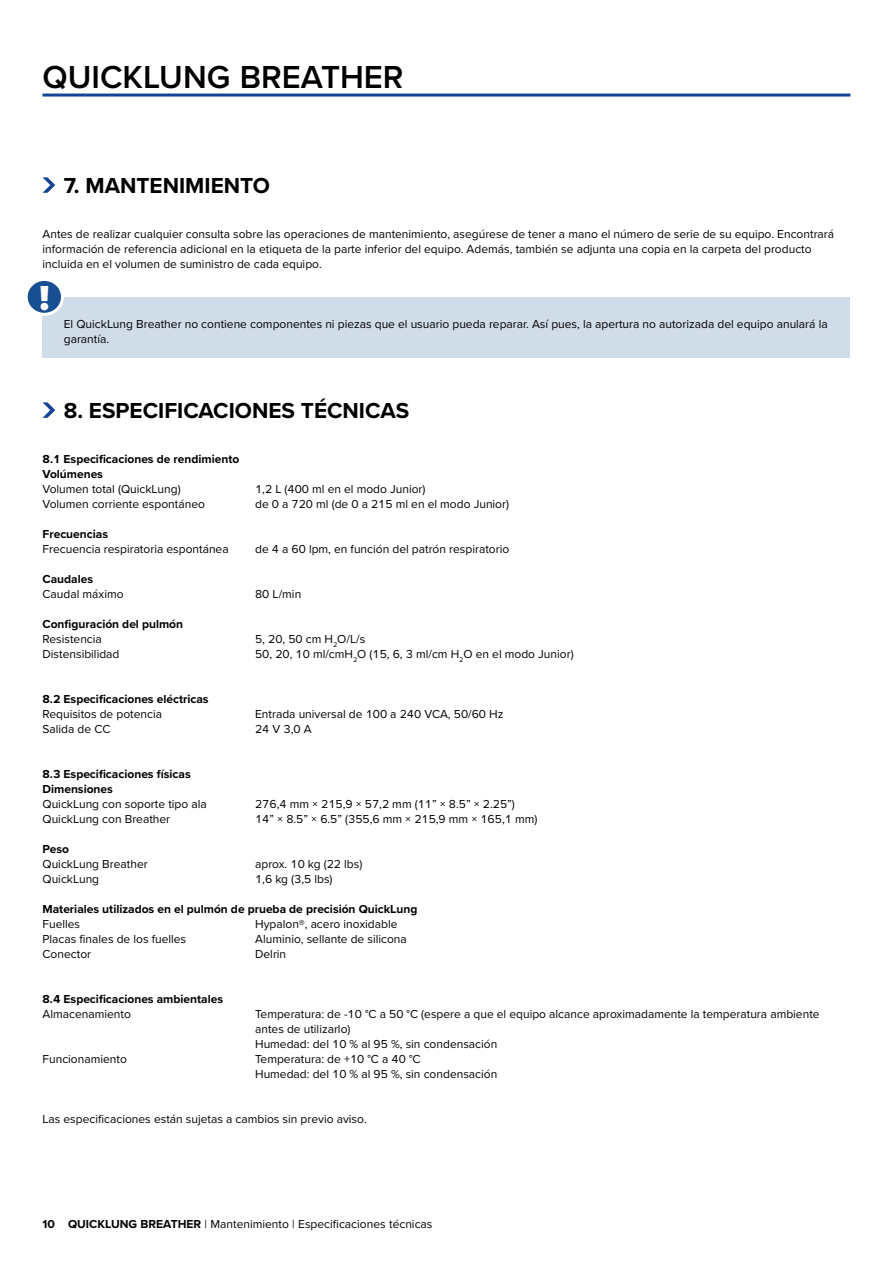
<style>
.page{position:relative;width:893px;height:1263px;background:#fff}
.page>*{position:absolute;margin:0;border:0;box-sizing:border-box;transform-origin:0 0}
.t1{font:900 36px "Proxima Nova";color:#fff}
.t2{font:600 33px "Proxima Nova";color:#000}
.t3{font:700 22.5px "Proxima Nova";color:#000}
.t4{font:12px/15px "Proxima Nova";color:#000}
.t5{font:700 12px/15px "Proxima Nova";color:#000}
.s1{font-weight:700}
</style>
<div class="page">
<hr style="left:43px;top:94px;width:807px;height:3px;background:#134395">
<div style="left:43px;top:297px;width:807px;height:61px;background:#d1dce9"></div>
<div style="left:26px;top:279px;width:36px;height:35px;background:#174f92;border-radius:50%"></div>
<div style="left:25px;top:278px;width:39px;height:38px;border:3px solid #fff;border-radius:50%"></div>
<svg style="left:43px;top:177px;width:12px;height:16px"></svg>
<svg style="left:43px;top:402px;width:12px;height:16px"></svg>
<h2 class="t2" style="left:43px;top:52px;width:363px">QUICKLUNG BREATHER</h2>
<h3 class="t3" style="left:64px;top:168px;width:208px">7. MANTENIMIENTO</h3>
<p class="t4" style="left:43px;top:225px;width:793px">Antes de realizar cualquier consulta sobre las operaciones de mantenimiento, asegúrese de tener a mano el número de serie de su equipo. Encontrará información de referencia adicional en la etiqueta de la parte inferior del equipo. Además, también se adjunta una copia en la carpeta del producto incluida en el volumen de suministro de cada equipo.</p>
<h1 class="t1" style="left:39px;top:272px;width:12px">!</h1>
<p class="t4" style="left:64px;top:315px;width:765px">El QuickLung Breather no contiene componentes ni piezas que el usuario pueda reparar. Así pues, la apertura no autorizada del equipo anulará la garantía.</p>
<h3 class="t3" style="left:64px;top:393px;width:347px">8. ESPECIFICACIONES TÉCNICAS</h3>
<p class="t5" style="left:43px;top:451px;width:198px">8.1 Especificaciones de rendimiento<br>Volúmenes</p>
<p class="t4" style="left:43px;top:480px;width:140px">Volumen total (QuickLung)</p>
<p class="t4" style="left:255px;top:480px;width:172px">1,2 L (400 ml en el modo Junior)</p>
<p class="t4" style="left:43px;top:495px;width:164px">Volumen corriente espontáneo</p>
<p class="t4" style="left:255px;top:495px;width:255px">de 0 a 720 ml (de 0 a 215 ml en el modo Junior)</p>
<p class="t5" style="left:43px;top:526px;width:67px">Frecuencias</p>
<p class="t4" style="left:43px;top:540px;width:188px">Frecuencia respiratoria espontánea</p>
<p class="t4" style="left:255px;top:540px;width:256px">de 4 a 60 lpm, en función del patrón respiratorio</p>
<p class="t5" style="left:43px;top:571px;width:52px">Caudales</p>
<p class="t4" style="left:43px;top:585px;width:83px">Caudal máximo</p>
<p class="t4" style="left:255px;top:585px;width:48px">80 L/min</p>
<p class="t5" style="left:43px;top:616px;width:142px">Configuración del pulmón</p>
<p class="t4" style="left:43px;top:630px;width:61px">Resistencia</p>
<p class="t4" style="left:255px;top:630px;width:112px">5, 20, 50 cm H<sub>2</sub>O/L/s</p>
<p class="t4" style="left:43px;top:645px;width:78px">Distensibilidad</p>
<p class="t4" style="left:255px;top:645px;width:320px">50, 20, 10 ml/cmH<sub>2</sub>O (15, 6, 3 ml/cm H<sub>2</sub>O en el modo Junior)</p>
<p class="t5" style="left:43px;top:691px;width:168px">8.2 Especificaciones eléctricas</p>
<p class="t4" style="left:43px;top:705px;width:121px">Requisitos de potencia</p>
<p class="t4" style="left:255px;top:705px;width:250px">Entrada universal de 100 a 240 VCA, 50/60 Hz</p>
<p class="t4" style="left:43px;top:720px;width:70px">Salida de CC</p>
<p class="t4" style="left:255px;top:720px;width:58px">24 V 3,0 A</p>
<p class="t5" style="left:43px;top:766px;width:150px">8.3 Especificaciones físicas<br>Dimensiones</p>
<p class="t4" style="left:43px;top:795px;width:166px">QuickLung con soporte tipo ala</p>
<p class="t4" style="left:255px;top:795px;width:261px">276,4 mm × 215,9 × 57,2 mm (11” × 8.5” × 2.25”)</p>
<p class="t4" style="left:43px;top:810px;width:129px">QuickLung con Breather</p>
<p class="t4" style="left:255px;top:810px;width:284px">14” × 8.5” × 6.5” (355,6 mm × 215,9 mm × 165,1 mm)</p>
<p class="t5" style="left:43px;top:841px;width:28px">Peso</p>
<p class="t4" style="left:43px;top:855px;width:107px">QuickLung Breather</p>
<p class="t4" style="left:255px;top:855px;width:109px">aprox. 10 kg (22 lbs)</p>
<p class="t4" style="left:43px;top:870px;width:58px">QuickLung</p>
<p class="t4" style="left:255px;top:870px;width:79px">1,6 kg (3,5 lbs)</p>
<p class="t5" style="left:43px;top:901px;width:376px">Materiales utilizados en el pulmón de prueba de precisión QuickLung</p>
<p class="t4" style="left:43px;top:915px;width:39px">Fuelles</p>
<p class="t4" style="left:255px;top:915px;width:144px">Hypalon®, acero inoxidable</p>
<p class="t4" style="left:43px;top:930px;width:145px">Placas finales de los fuelles</p>
<p class="t4" style="left:255px;top:930px;width:153px">Aluminio, sellante de silicona</p>
<p class="t4" style="left:43px;top:945px;width:50px">Conector</p>
<p class="t4" style="left:255px;top:945px;width:33px">Delrin</p>
<p class="t5" style="left:43px;top:991px;width:182px">8.4 Especificaciones ambientales</p>
<p class="t4" style="left:43px;top:1005px;width:90px">Almacenamiento</p>
<p class="t4" style="left:255px;top:1005px;width:566px">Temperatura: de -10 °C a 50 °C (espere a que el equipo alcance aproximadamente la temperatura ambiente antes de utilizarlo)<br>Humedad: del 10 % al 95 %, sin condensación</p>
<p class="t4" style="left:43px;top:1050px;width:86px">Funcionamiento</p>
<p class="t4" style="left:255px;top:1050px;width:244px">Temperatura: de +10 °C a 40 °C<br>Humedad: del 10 % al 95 %, sin condensación</p>
<p class="t4" style="left:43px;top:1110px;width:326px">Las especificaciones están sujetas a cambios sin previo aviso.</p>
<p class="t4" style="left:43px;top:1215px;width:391px"><span class="s1">10 QUICKLUNG BREATHER</span> | Mantenimiento | Especificaciones técnicas</p>
</div>
